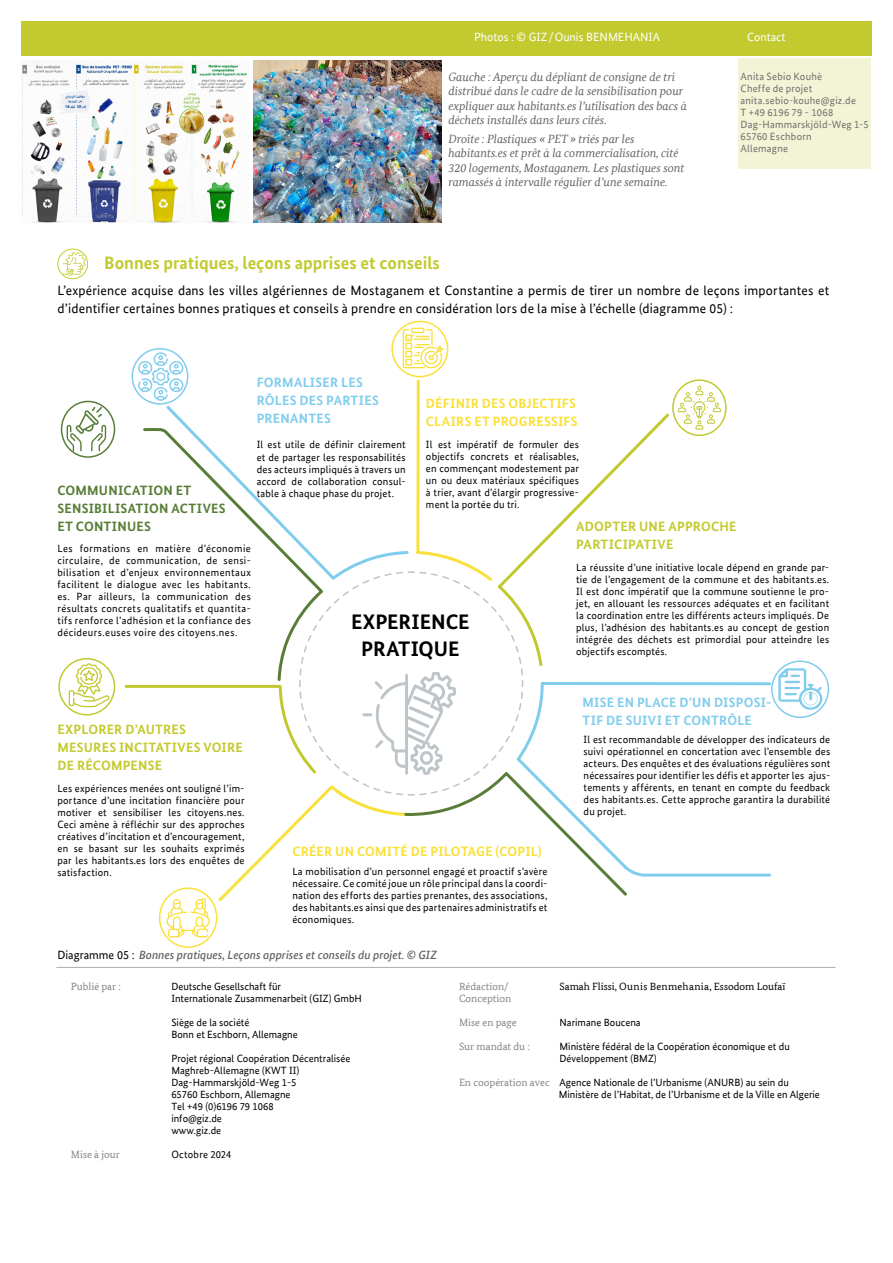
<style>
.page{position:relative;width:893px;height:1263px;background:#fff}
.page>*{position:absolute;margin:0;border:0;box-sizing:border-box;transform-origin:0 0}
.t1{font:700 21px/27px "Bundes Sans";color:#000;text-align:center}
.t2{font:700 18px "Bundes Sans";color:#c2ca2f}
.t3{font:13.5px/18px "Bundes Sans";letter-spacing:.015em;color:#000}
.t4{font:700 13.5px/18px "Bundes Sans";letter-spacing:.02em;color:#c4ca2f}
.t5{font:700 13.5px/18px "Bundes Sans";letter-spacing:.02em;color:#81cded}
.t6{font:700 13.5px/18px "Bundes Sans";letter-spacing:.015em;color:#fae03a}
.t7{font:700 13.5px/18px "Bundes Sans";letter-spacing:.02em;color:#587d37}
.t8{font:italic 12px/14.4px "Bundes Serif";color:#646363}
.t9{font:italic 500 12px "Bundes Sans";color:#646363}
.t10{font:12px "Bundes Sans";color:#fff}
.t11{font:10.5px/12px "Bundes Sans";color:#000;text-align:justify}
.t12{font:10.5px/12px "Bundes Sans";letter-spacing:.02em;color:#706f6f}
.t13{font:10.5px "Bundes Serif";color:#858584}
.t14{font:10.5px "Bundes Serif";color:#000}
.t15{font:10.5px "Bundes Sans";letter-spacing:.02em;color:#000}
.s1{font-weight:400;font-style:normal;color:#000}
.s2{font-family:"Bundes Serif";color:#858584}
</style>
<div class="page">
<div style="left:21px;top:21px;width:851px;height:34px;background:#c2ca2f"></div>
<hr style="left:57px;top:967px;width:779px;height:1px;background:#b5b4b4">
<hr style="left:56px;top:967px;width:778px;height:1px;background:#b5b4b4">
<div style="left:738px;top:58px;width:133px;height:111px;background:#f3f4d6"></div>
<div style="left:57px;top:249px;width:31px;height:30px;border:1px solid #c2ca2f;border-radius:15px"></div>
<img style="left:22px;top:61px;width:225px;height:161px">
<img style="left:253px;top:61px;width:188px;height:161px">
<svg style="left:678px;top:386px;width:43px;height:44px"></svg>
<div style="left:672px;top:379px;width:55px;height:57px;border:2px solid #c2c930;border-radius:50%"></div>
<svg style="left:67px;top:407px;width:39px;height:44px"></svg>
<div style="left:61px;top:401px;width:54px;height:57px;border:2px solid #597d38;border-radius:50%"></div>
<div style="left:58px;top:658px;width:57px;height:57px;border:2px solid #c2c930;border-radius:50%"></div>
<svg style="left:69px;top:663px;width:41px;height:44px"></svg>
<div style="left:771px;top:660px;width:58px;height:58px;border:2px solid #80cced;border-radius:50%"></div>
<svg style="left:778px;top:668px;width:46px;height:42px"></svg>
<svg style="left:630px;top:680px;width:143px;height:197px"></svg>
<svg style="left:630px;top:413px;width:39px;height:43px"></svg>
<svg style="left:124px;top:328px;width:506px;height:610px"></svg>
<svg style="left:142px;top:426px;width:184px;height:257px"></svg>
<svg style="left:63px;top:252px;width:23px;height:24px"></svg>
<p class="t10" style="left:474px;top:30px;width:188px">Photos : © GIZ/Ounis BENMEHANIA</p>
<p class="t10" style="left:747px;top:30px;width:40px">Contact</p>
<p class="t8" style="left:448px;top:70px;width:240px">Gauche : Aperçu du dépliant de consigne de tri distribué dans le cadre de la sensibilisation pour expliquer aux habitants.es l’utilisation des bacs à déchets installés dans leurs cités.</p>
<p class="t8" style="left:448px;top:132px;width:238px">Droite : Plastiques « PET » triés par les habitants.es et prêt à la commercialisation, cité 320 logements, Mostaganem. Les plastiques sont ramassés à intervalle régulier d’une semaine.</p>
<p class="t12" style="left:740px;top:70px;width:130px">Anita Sebio Kouhè<br>Cheffe de projet anita.sebio-kouhe@giz.de<br>T +49 6196 79 - 1068<br>Dag-Hammarskjöld-Weg 1-5<br>65760 Eschborn<br>Allemagne</p>
<h2 class="t2" style="left:104px;top:252px;width:337px">Bonnes pratiques, leçons apprises et conseils</h2>
<p class="t3" style="left:57px;top:282px;width:773px">L’expérience acquise dans les villes algériennes de Mostaganem et Constantine a permis de tirer un nombre de leçons importantes et d’identifier certaines bonnes pratiques et conseils à prendre en considération lors de la mise à l’échelle (diagramme 05) :</p>
<p class="t5" style="left:257px;top:373px;width:124px">FORMALISER LES<br>RÔLES DES PARTIES<br>PRENANTES</p>
<p class="t11" style="left:257px;top:439px;width:150px">Il est utile de définir clairement et de partager les responsabilités des acteurs impliqués à travers un accord de collaboration consul-</p>
<p class="t6" style="left:426px;top:394px;width:153px">DÉFINIR DES OBJECTIFS<br>CLAIRS ET PROGRESSIFS</p>
<p class="t11" style="left:426px;top:438px;width:154px">Il est impératif de formuler des objectifs concrets et réalisables, en commençant modestement par un ou deux matériaux spécifiques à trier, avant d’élargir progressive&shy;ment la portée du tri.</p>
<p class="t7" style="left:57px;top:481px;width:135px">COMMUNICATION ET</p>
<p class="t15" style="left:257px;top:487px;width:139px">table à chaque phase du projet.</p>
<p class="t7" style="left:57px;top:499px;width:170px">SENSIBILISATION ACTIVES<br>ET CONTINUES</p>
<p class="t11" style="left:57px;top:542px;width:195px">Les formations en matière d’économie circulaire, de communication, de sensi&shy;bilisation et d’enjeux environnementaux facilitent le dialogue avec les habitants. es. Par ailleurs, la communication des résultats concrets qualitatifs et quantita&shy;tifs renforce l’adhésion et la confiance des décideurs.euses voire des citoyens.nes.</p>
<p class="t4" style="left:576px;top:517px;width:162px">ADOPTER UNE APPROCHE<br>PARTICIPATIVE</p>
<p class="t11" style="left:576px;top:562px;width:255px">La réussite d’une initiative locale dépend en grande par&shy;tie de l’engagement de la commune et des habitants.es.<br>Il est donc impératif que la commune soutienne le pro&shy;jet, en allouant les ressources adéquates et en facilitant la coordination entre les différents acteurs impliqués. De plus, l’adhésion des habitants.es au concept de gestion intégrée des déchets est primordial pour atteindre les objectifs escomptés.</p>
<h1 class="t1" style="left:351px;top:608px;width:120px">EXPERIENCE<br>PRATIQUE</h1>
<p class="t4" style="left:57px;top:720px;width:187px">EXPLORER D’AUTRES<br>MESURES INCITATIVES VOIRE<br>DE RÉCOMPENSE</p>
<p class="t11" style="left:57px;top:782px;width:189px">Les expériences menées ont souligné l’im&shy;portance d’une incitation financière pour motiver et sensibiliser les citoyens.nes.<br>Ceci amène à réfléchir sur des approches créatives d’incitation et d’encouragement, en se basant sur les souhaits exprimés par les habitants.es lors des enquêtes de satisfaction.</p>
<p class="t6" style="left:292px;top:842px;width:251px">CRÉER UN COMITÉ DE PILOTAGE (COPIL)</p>
<p class="t11" style="left:292px;top:865px;width:257px">La mobilisation d’un personnel engagé et proactif s’avère nécessaire. Ce comité joue un rôle principal dans la coordi&shy;nation des efforts des parties prenantes, des associations, des habitants.es ainsi que des partenaires administratifs et économiques.</p>
<p class="t9" style="left:57px;top:948px;width:381px"><span class="s1">Diagramme 05 :</span> Bonnes pratiques, Leçons apprises et conseils du projet. © GIZ</p>
<p class="t5" style="left:583px;top:693px;width:190px">MISE EN PLACE D’UN DISPOSI-<br>TIF DE SUIVI ET CONTRÔLE</p>
<p class="t11" style="left:584px;top:733px;width:248px">Il est recommandable de développer des indicateurs de suivi opérationnel en concertation avec l’ensemble des acteurs. Des enquêtes et des évaluations régulières sont nécessaires pour identifier les défis et apporter les ajus&shy;tements y afférents, en tenant en compte du feedback des habitants.es. Cette approche garantira la durabilité du projet.</p>
<p class="t13" style="left:71px;top:980px;width:52px">Publié par :</p>
<p class="t11" style="left:171px;top:981px;width:192px">Deutsche Gesellschaft für<br>Internationale Zusammenarbeit (GIZ) GmbH</p>
<p class="t11" style="left:171px;top:1017px;width:128px">Siège de la société<br>Bonn et Eschborn, Allemagne</p>
<p class="t11" style="left:171px;top:1053px;width:180px;text-align:left">Projet régional Coopération Décentralisée<br>Maghreb-Allemagne (KWT II)<br>Dag-Hammarskjöld-Weg 1-5<br>65760 Eschborn, Allemagne<br>Tel +49 (0)6196 79 1068<br>info@giz.de<br>www.giz.de</p>
<p class="t13" style="left:71px;top:1149px;width:50px">Mise à jour</p>
<p class="t15" style="left:171px;top:1149px;width:62px">Octobre 2024</p>
<p class="t13" style="left:459px;top:981px;width:51px">Rédaction/</p>
<p class="t14" style="left:559px;top:981px;width:227px">Samah Flissi, Ounis Benmehania, Essodom Loufaï</p>
<p class="t13" style="left:459px;top:993px;width:54px">Conception</p>
<p class="t13" style="left:459px;top:1017px;width:59px">Mise en page</p>
<p class="t11" style="left:559px;top:1017px;width:83px">Narimane Boucena</p>
<p class="t13" style="left:459px;top:1041px;width:72px">Sur mandat du :</p>
<p class="t11" style="left:559px;top:1041px;width:232px">Ministère fédéral de la Coopération économique et du<br>Développement (BMZ)</p>
<p class="t11" style="left:559px;top:1077px;width:263px;text-indent:-100px"><span class="s2">En coopération avec</span> Agence Nationale de l’Urbanisme (ANURB) au sein du<br>Ministère de l’Habitat, de l’Urbanisme et de la Ville en Algerie</p>
</div>
